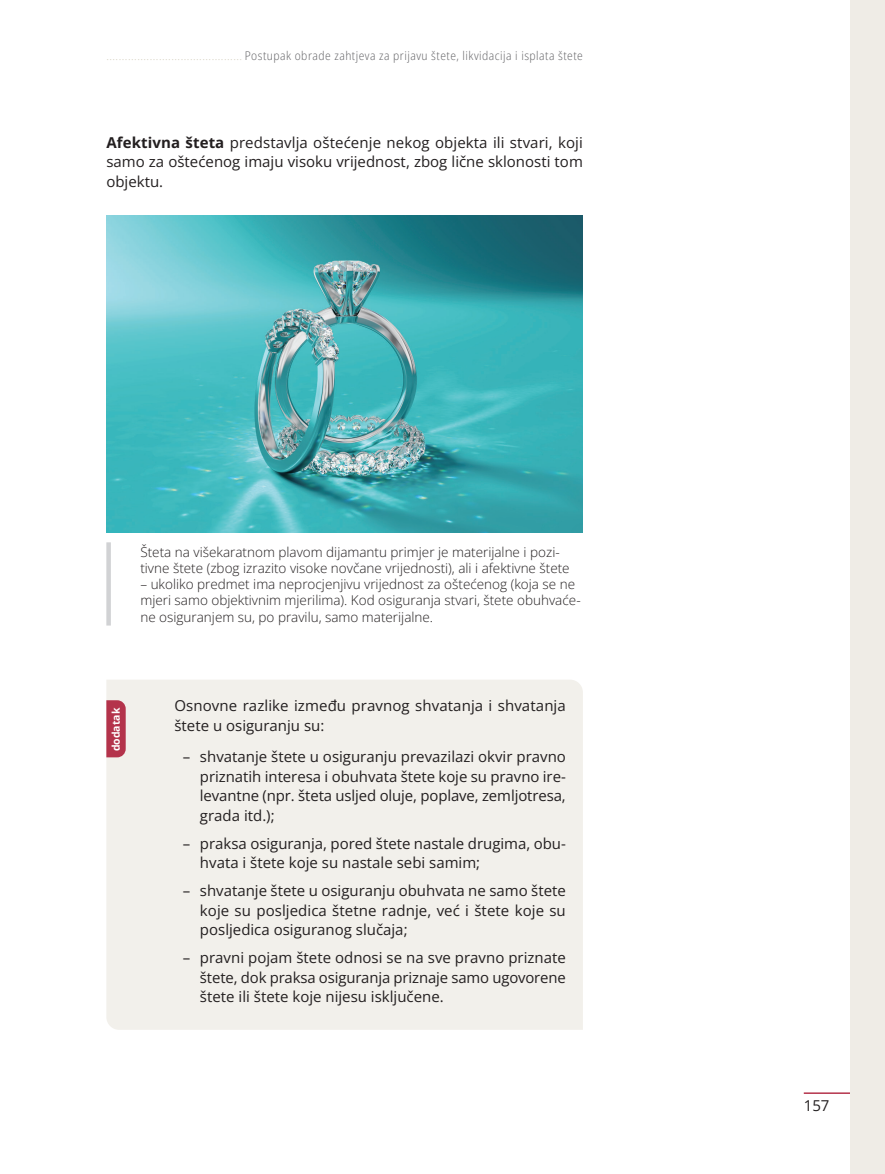
<style>
.page{position:relative;width:885px;height:1174px;background:#fff}
.page>*{position:absolute;margin:0;border:0;box-sizing:border-box;transform-origin:0 0}
.t1{font:15px/19.5px "Open Sans";color:#231f20;text-align:justify}
.t2{font:300 13.5px/16.2px "Open Sans";color:#231f20}
.t3{font:300 semi-condensed 12px "Open Sans";letter-spacing:.04em;color:#636366}
.t4{font:700 10.5px "Open Sans";color:#fff}
.s1{font-weight:700}
</style>
<div class="page">
<hr style="left:803px;top:1092px;width:48px;height:2px;background:#b4334b">
<div style="left:850px;top:0;width:34px;height:1174px;background:#efece6"></div>
<div style="left:106px;top:542px;width:5px;height:83px;background:#d1d2d4"></div>
<div style="left:106px;top:680px;width:477px;height:349px;background:#f2f0eb"></div>
<img style="left:106px;top:215px;width:477px;height:317px">
<svg style="left:106px;top:700px;width:20px;height:57px"></svg>
<p class="t3" style="left:245px;top:47px;width:339px">Postupak obrade zahtjeva za prijavu štete, likvidacija i isplata štete</p>
<p class="t1" style="left:106px;top:132px;width:478px"><span class="s1">Afektivna šteta</span> predstavlja oštećenje nekog objekta ili stvari, koji samo za oštećenog imaju visoku vrijednost, zbog lične sklonosti tom objektu.</p>
<p class="t2" style="left:140px;top:543px;width:431px">Šteta na višekaratnom plavom dijamantu primjer je materijalne i pozi&shy;tivne štete (zbog izrazito visoke novčane vrijednosti), ali i afektivne štete</p>
<p class="t2" style="left:140px;top:576px;width:442px">– ukoliko predmet ima neprocjenjivu vrijednost za oštećenog (koja se ne mjeri samo objektivnim mjerilima). Kod osiguranja stvari, štete obuhvaće&shy;ne osiguranjem su, po pravilu, samo materijalne.</p>
<p class="t4" style="left:109px;top:751px;width:45px;rotate:-90deg">dodatak</p>
<p class="t1" style="left:174px;top:696px;width:393px">Osnovne razlike između pravnog shvatanja i shvatanja štete u osiguranju su:</p>
<p class="t1" style="left:200px;top:747px;width:367px;text-indent:-17px">– shvatanje štete u osiguranju prevazilazi okvir pravno priznatih interesa i obuhvata štete koje su pravno ire&shy;levantne (npr. šteta usljed oluje, poplave, zemljotresa, grada itd.);</p>
<p class="t1" style="left:200px;top:833px;width:367px;text-indent:-17px">– praksa osiguranja, pored štete nastale drugima, obu&shy;hvata i štete koje su nastale sebi samim;</p>
<p class="t1" style="left:200px;top:881px;width:367px;text-indent:-17px">– shvatanje štete u osiguranju obuhvata ne samo štete koje su posljedica štetne radnje, već i štete koje su posljedica osiguranog slučaja;</p>
<p class="t1" style="left:200px;top:948px;width:367px;text-indent:-17px">– pravni pojam štete odnosi se na sve pravno priznate štete, dok praksa osiguranja priznaje samo ugovorene štete ili štete koje nijesu isključene.</p>
<p class="t1" style="left:803px;top:1095px;width:27px">157</p>
</div>
